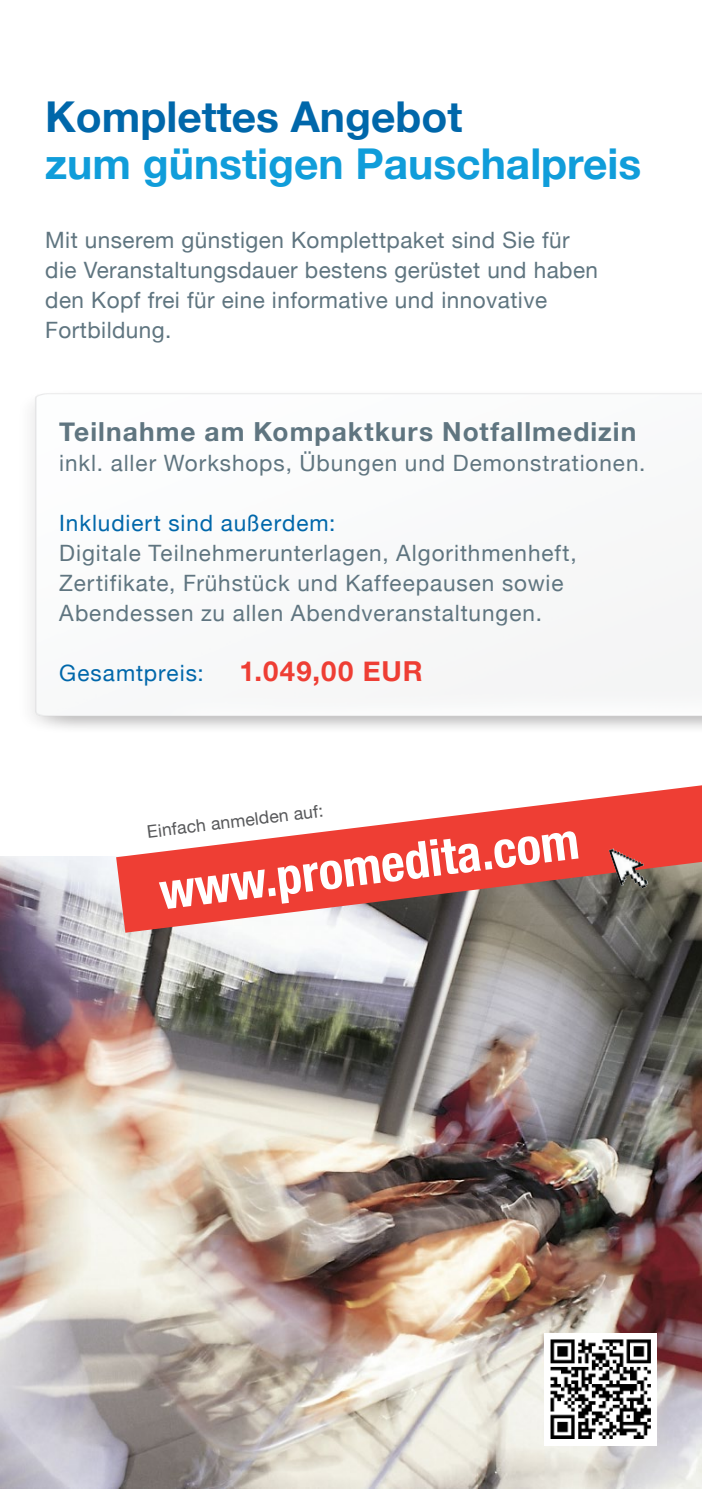
<style>
.page{position:relative;width:702px;height:1489px;background:#fff}
.page>*{position:absolute;margin:0;border:0;box-sizing:border-box;transform-origin:0 0}
.t1{font:700 condensed 50.75px "Helvetica Neue";color:#fff}
.t2{font:700 42.5px "Helvetica Neue";color:#109dda}
.t3{font:700 42.5px "Helvetica Neue";color:#0067aa}
.t4{font:700 27.5px "Helvetica Neue";letter-spacing:.045em;color:#ee3e34}
.t5{font:700 26.25px "Helvetica Neue";letter-spacing:.04em;color:#5f7580}
.t6{font:22.5px/30px "Helvetica Neue";letter-spacing:.035em;color:#5f7580}
.t7{font:22.5px "Helvetica Neue";letter-spacing:.04em;color:#0067aa}
.t8{font:17.5px "Helvetica Neue";color:#57585a}
</style>
<div class="page">
<img style="left:0;top:856px;width:702px;height:632px">
<svg style="left:116px;top:785px;width:586px;height:147px;fill:#ee3e34"></svg>
<img style="left:608px;top:848px;width:40px;height:40px">
<img style="left:31px;top:393px;width:671px;height:335px">
<img style="left:544px;top:1332px;width:112px;height:112px">
<h2 class="t3" style="left:45px;top:83px;width:419px">Komplettes Angebot</h2>
<h2 class="t2" style="left:45px;top:130px;width:597px">zum günstigen Pauschalpreis</h2>
<p class="t6" style="left:45px;top:226px;width:554px">Mit unserem günstigen Komplettpaket sind Sie für die Veranstaltungsdauer bestens gerüstet und haben den Kopf frei für eine informative und innovative Fortbildung.</p>
<p class="t5" style="left:59px;top:411px;width:578px">Teilnahme am Kompaktkurs Notfallmedizin</p>
<p class="t6" style="left:59px;top:449px;width:587px">inkl. aller Workshops, Übungen und Demonstrationen.</p>
<p class="t7" style="left:59px;top:506px;width:278px">Inkludiert sind außerdem:</p>
<p class="t6" style="left:59px;top:539px;width:519px">Digitale Teilnehmerunterlagen, Algorithmenheft,<br>Zertifikate, Frühstück und Kaffeepausen sowie<br>Abendessen zu allen Abendveranstaltungen.</p>
<p class="t7" style="left:59px;top:656px;width:146px">Gesamtpreis:</p>
<p class="t4" style="left:239px;top:649px;width:185px">1.049,00 EUR</p>
<p class="t8" style="left:146px;top:819px;width:179px;rotate:-7deg">Einfach anmelden auf:</p>
<h1 class="t1" style="left:154px;top:849px;width:423px;rotate:-7deg">www.promedita.com</h1>
</div>
